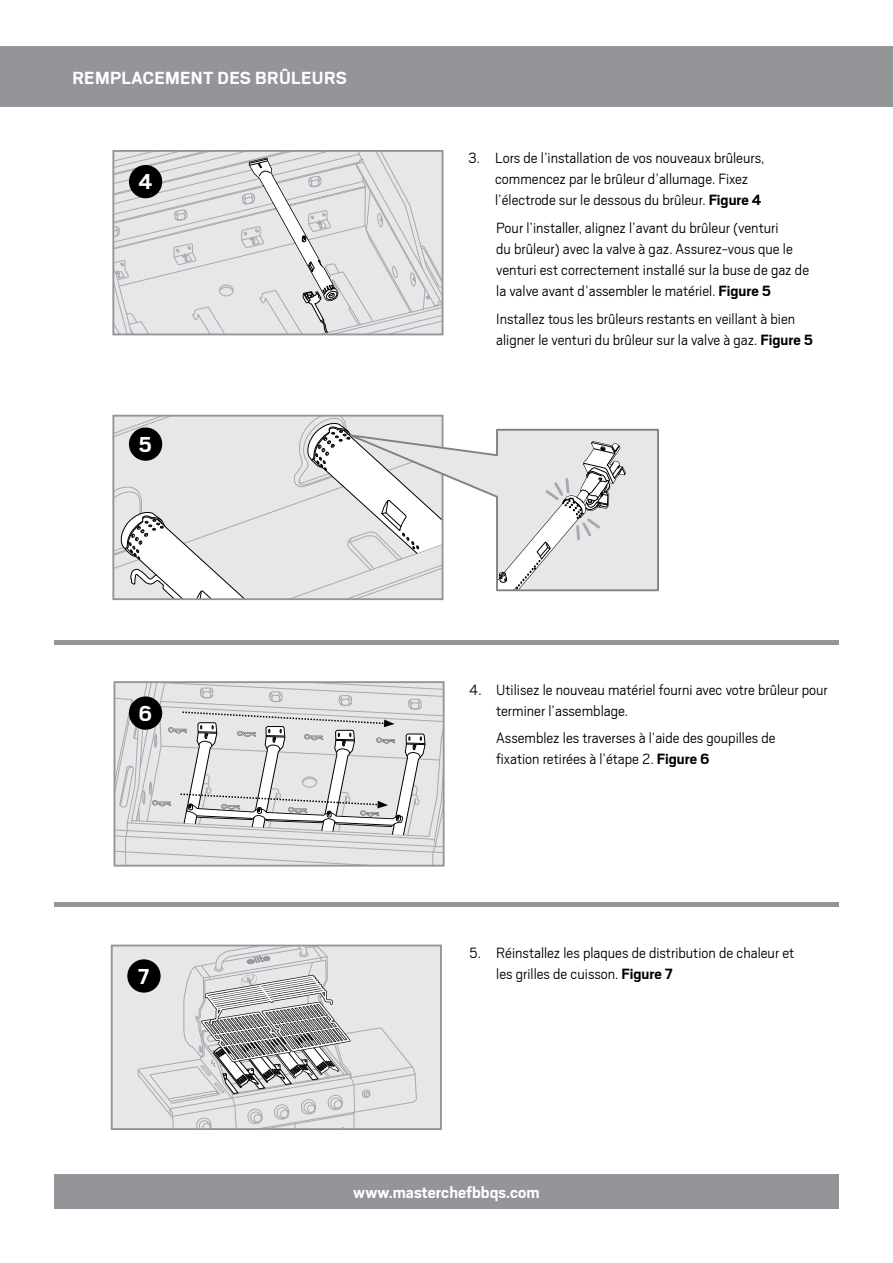
<style>
.page{position:relative;width:893px;height:1263px;background:#fff}
.page>*{position:absolute;margin:0;border:0;box-sizing:border-box;transform-origin:0 0}
.t1{font:700 24px "Scout";color:#fff}
.t2{font:700 19.5px "Scout";letter-spacing:.02em;color:#fff}
.t3{font:700 18px "Scout";color:#fff}
.t4{font:300 16.5px/21px "Scout";color:#000}
.s1{font-weight:700}
</style>
<div class="page">
<div style="left:0;top:47px;width:892px;height:60px;background:#939598"></div>
<div style="left:54px;top:1174px;width:784px;height:35px;background:#939598"></div>
<svg style="left:115px;top:418px;width:325px;height:179px;background:#e2e3e4"></svg>
<div style="left:112px;top:415px;width:331px;height:185px;border:2px solid #939598"></div>
<svg style="left:115px;top:153px;width:325px;height:179px;background:#dedfe0"></svg>
<div style="left:112px;top:150px;width:331px;height:185px;border:2px solid #939598"></div>
<svg style="left:337px;top:428px;width:322px;height:164px"></svg>
<svg style="left:114px;top:682px;width:329px;height:183px;background:#d8d9da"></svg>
<div style="left:114px;top:947px;width:324px;height:180px;background:#e6e7e8"></div>
<svg style="left:138px;top:947px;width:277px;height:180px;background:#d1d1d2"></svg>
<div style="left:111px;top:944px;width:330px;height:186px;border:2px solid #939598"></div>
<div style="left:129px;top:165px;width:33px;height:33px;background:#000;border-radius:50%"></div>
<div style="left:129px;top:427px;width:33px;height:34px;background:#000;border-radius:50%"></div>
<div style="left:127px;top:959px;width:33px;height:33px;background:#000;border-radius:50%"></div>
<div style="left:54px;top:640px;width:784px;height:5px;background:#939598"></div>
<hr style="left:54px;top:902px;width:784px;height:4px;background:#939598">
<div style="left:129px;top:696px;width:33px;height:33px;background:#000;border-radius:50%"></div>
<p class="t2" style="left:72px;top:66px;width:276px">REMPLACEMENT DES BRÛLEURS</p>
<h1 class="t1" style="left:138px;top:166px;width:16px">4</h1>
<h1 class="t1" style="left:139px;top:429px;width:15px">5</h1>
<h1 class="t1" style="left:138px;top:697px;width:15px">6</h1>
<p class="t4" style="left:495px;top:147px;width:270px;text-indent:-27px">3. Lors de l’installation de vos nouveaux brûleurs, commencez par le brûleur d’allumage. Fixez l’électrode sur le dessous du brûleur. <span class="s1">Figure 4</span></p>
<p class="t4" style="left:496px;top:217px;width:314px">Pour l’installer, alignez l’avant du brûleur (venturi<br>du brûleur) avec la valve à gaz. Assurez-vous que le venturi est correctement installé sur la buse de gaz de la valve avant d’assembler le matériel. <span class="s1">Figure 5</span></p>
<p class="t4" style="left:496px;top:308px;width:318px">Installez tous les brûleurs restants en veillant à bien aligner le venturi du brûleur sur la valve à gaz. <span class="s1">Figure 5</span></p>
<p class="t4" style="left:496px;top:678px;width:333px;text-indent:-27px">4. Utilisez le nouveau matériel fourni avec votre brûleur pour terminer l’assemblage.</p>
<p class="t4" style="left:496px;top:726px;width:281px">Assemblez les traverses à l’aide des goupilles de fixation retirées à l’étape 2. <span class="s1">Figure 6</span></p>
<p class="t4" style="left:469px;top:941px;width:326px">5. Réinstallez les plaques de distribution de chaleur et</p>
<h1 class="t1" style="left:138px;top:960px;width:13px">7</h1>
<p class="t4" style="left:496px;top:962px;width:178px">les grilles de cuisson. <span class="s1">Figure 7</span></p>
<p class="t3" style="left:353px;top:1181px;width:188px">www.masterchefbbqs.com</p>
</div>
